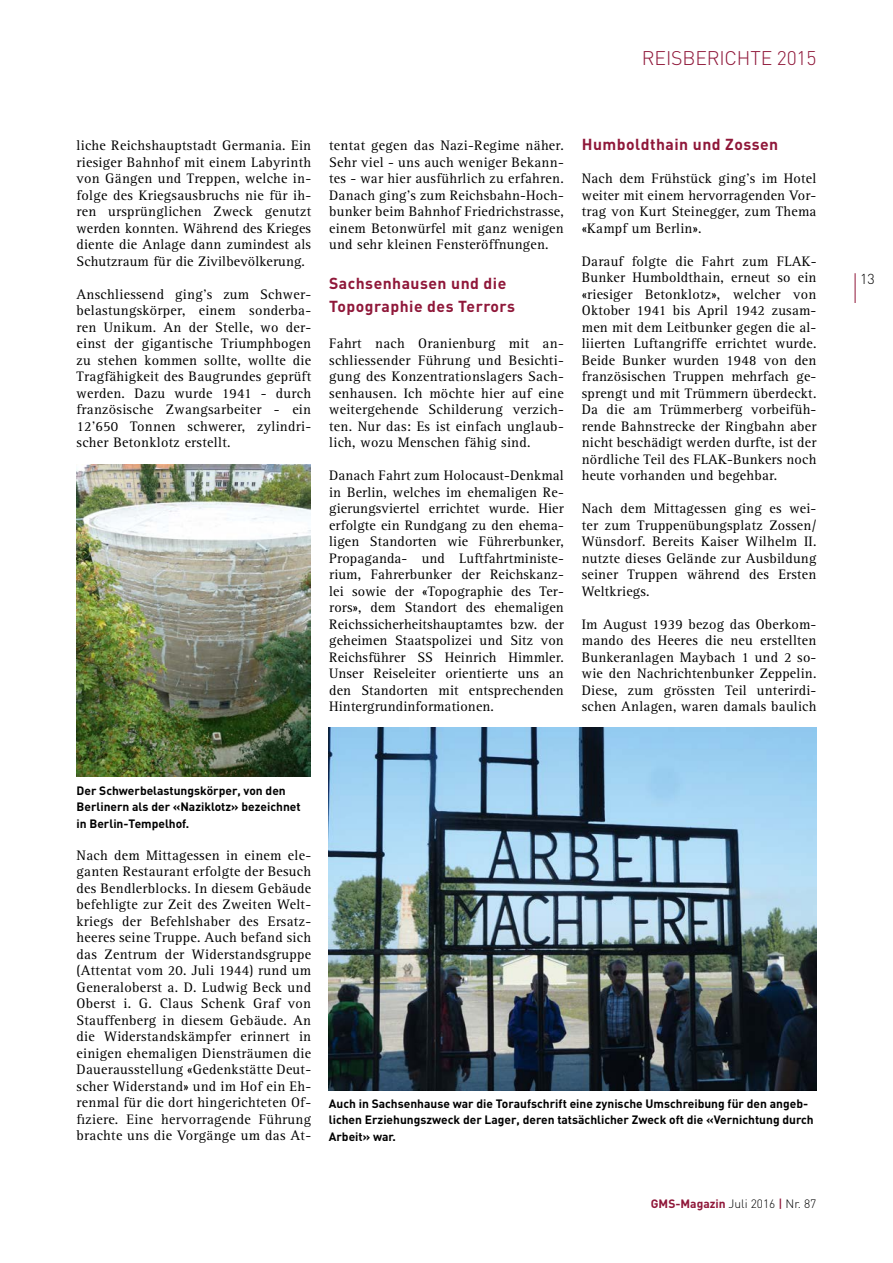
<style>
.page{position:relative;width:893px;height:1263px;background:#fff}
.page>*{position:absolute;margin:0;border:0;box-sizing:border-box;transform-origin:0 0}
.t1{font:300 19.5px "DIN";letter-spacing:-.01em;color:#8f1739}
.t2{font:700 15.75px/23.4px "DIN";letter-spacing:.03em;color:#8f1739}
.t3{font:14.25px/16.5px "Rotis Serif";letter-spacing:.015em;color:#000;text-align:justify}
.t4{font:300 14.25px "DIN";color:#000}
.t5{font:700 12px/16.5px "DIN";color:#000}
.t6{font:300 12px "DIN";color:#000}
.s1{font-weight:700;color:#8f1739}
.s2{font-weight:500;color:#8f1739}
</style>
<div class="page">
<hr style="left:855px;top:273px;width:1px;height:30px;background:#8f1739">
<img style="left:77px;top:464px;width:233px;height:312px">
<img style="left:329px;top:728px;width:487px;height:363px">
<p class="t1" style="left:642px;top:46px;width:176px">REISBERICHTE 2015</p>
<p class="t3" style="left:77px;top:137px;width:236px">liche Reichshauptstadt Germania. Ein riesiger Bahnhof mit einem Labyrinth von Gängen und Treppen, welche in&shy;folge des Kriegsausbruchs nie für ih&shy;ren ursprünglichen Zweck genutzt werden konnten. Während des Krieges diente die Anlage dann zumindest als Schutzraum für die Zivilbevölkerung.</p>
<p class="t3" style="left:77px;top:286px;width:236px">Anschliessend ging’s zum Schwer&shy;belastungskörper, einem sonderba&shy;ren Unikum. An der Stelle, wo der&shy;einst der gigantische Triumphbogen zu stehen kommen sollte, wollte die Tragfähigkeit des Baugrundes geprüft werden. Dazu wurde 1941 - durch französische Zwangsarbeiter - ein 12'650 Tonnen schwerer, zylindri&shy;scher Betonklotz erstellt.</p>
<p class="t3" style="left:329px;top:138px;width:236px">tentat gegen das Nazi-Regime näher.<br>Sehr viel - uns auch weniger Bekann&shy;tes - war hier ausführlich zu erfahren.<br>Danach ging’s zum Reichsbahn-Hoch&shy;bunker beim Bahnhof Friedrichstrasse, einem Betonwürfel mit ganz wenigen und sehr kleinen Fensteröffnungen.</p>
<p class="t2" style="left:329px;top:271px;width:187px">Sachsenhausen und die<br>Topographie des Terrors</p>
<p class="t3" style="left:329px;top:335px;width:236px">Fahrt nach Oranienburg mit an&shy;schliessender Führung und Besichti&shy;gung des Konzentrationslagers Sach&shy;senhausen. Ich möchte hier auf eine weitergehende Schilderung verzich&shy;ten. Nur das: Es ist einfach unglaub&shy;lich, wozu Menschen fähig sind.</p>
<p class="t3" style="left:329px;top:467px;width:236px">Danach Fahrt zum Holocaust-Denkmal in Berlin, welches im ehemaligen Re&shy;gierungsviertel errichtet wurde. Hier erfolgte ein Rundgang zu den ehema&shy;ligen Standorten wie Führerbunker, Propaganda- und Luftfahrtministe&shy;rium, Fahrerbunker der Reichskanz&shy;lei sowie der «Topographie des Ter&shy;rors», dem Standort des ehemaligen Reichssicherheitshauptamtes bzw. der geheimen Staatspolizei und Sitz von Reichsführer SS Heinrich Himmler.<br>Unser Reiseleiter orientierte uns an den Standorten mit entsprechenden Hintergrundinformationen.</p>
<p class="t2" style="left:582px;top:132px;width:198px">Humboldthain und Zossen</p>
<p class="t3" style="left:582px;top:170px;width:236px">Nach dem Frühstück ging’s im Hotel weiter mit einem hervorragenden Vor&shy;trag von Kurt Steinegger, zum Thema «Kampf um Berlin».</p>
<p class="t3" style="left:582px;top:253px;width:236px">Darauf folgte die Fahrt zum FLAK-Bunker Humboldthain, erneut so ein «riesiger Betonklotz», welcher von Oktober 1941 bis April 1942 zusam&shy;men mit dem Leitbunker gegen die al&shy;liierten Luftangriffe errichtet wurde.<br>Beide Bunker wurden 1948 von den französischen Truppen mehrfach ge&shy;sprengt und mit Trümmern überdeckt.<br>Da die am Trümmerberg vorbeifüh&shy;rende Bahnstrecke der Ringbahn aber nicht beschädigt werden durfte, ist der nördliche Teil des FLAK-Bunkers noch heute vorhanden und begehbar.</p>
<p class="t3" style="left:582px;top:501px;width:236px">Nach dem Mittagessen ging es wei&shy;ter zum Truppenübungsplatz Zossen/ Wünsdorf. Bereits Kaiser Wilhelm II. nutzte dieses Gelände zur Ausbildung seiner Truppen während des Ersten Weltkriegs.</p>
<p class="t3" style="left:582px;top:616px;width:236px">Im August 1939 bezog das Oberkom&shy;mando des Heeres die neu erstellten Bunkeranlagen Maybach 1 und 2 so&shy;wie den Nachrichtenbunker Zeppelin.<br>Diese, zum grössten Teil unterirdi&shy;schen Anlagen, waren damals baulich</p>
<p class="t5" style="left:77px;top:781px;width:226px">Der Schwerbelastungskörper, von den<br>Berlinern als der «Naziklotz» bezeichnet in Berlin-Tempelhof.</p>
<p class="t3" style="left:77px;top:847px;width:236px">Nach dem Mittagessen in einem ele&shy;ganten Restaurant erfolgte der Besuch des Bendlerblocks. In diesem Gebäude befehligte zur Zeit des Zweiten Welt&shy;kriegs der Befehlshaber des Ersatz&shy;heeres seine Truppe. Auch befand sich das Zentrum der Widerstandsgruppe (Attentat vom 20. Juli 1944) rund um Generaloberst a. D. Ludwig Beck und Oberst i. G. Claus Schenk Graf von Stauffenberg in diesem Gebäude. An die Widerstandskämpfer erinnert in einigen ehemaligen Diensträumen die Dauerausstellung «Gedenkstätte Deut&shy;scher Widerstand» und im Hof ein Eh&shy;renmal für die dort hingerichteten Of&shy;fiziere. Eine hervorragende Führung brachte uns die Vorgänge um das At-</p>
<p class="t5" style="left:329px;top:1095px;width:486px">Auch in Sachsenhause war die Toraufschrift eine zynische Umschreibung für den angeb&shy;lichen Erziehungszweck der Lager, deren tatsächlicher Zweck oft die «Vernichtung durch<br>Arbeit» war.</p>
<p class="t6" style="left:651px;top:1196px;width:167px"><span class="s1">GMS-Magazin</span> Juli 2016 <span class="s2">|</span> Nr. 87</p>
<p class="t4" style="left:860px;top:270px;width:16px">13</p>
</div>
